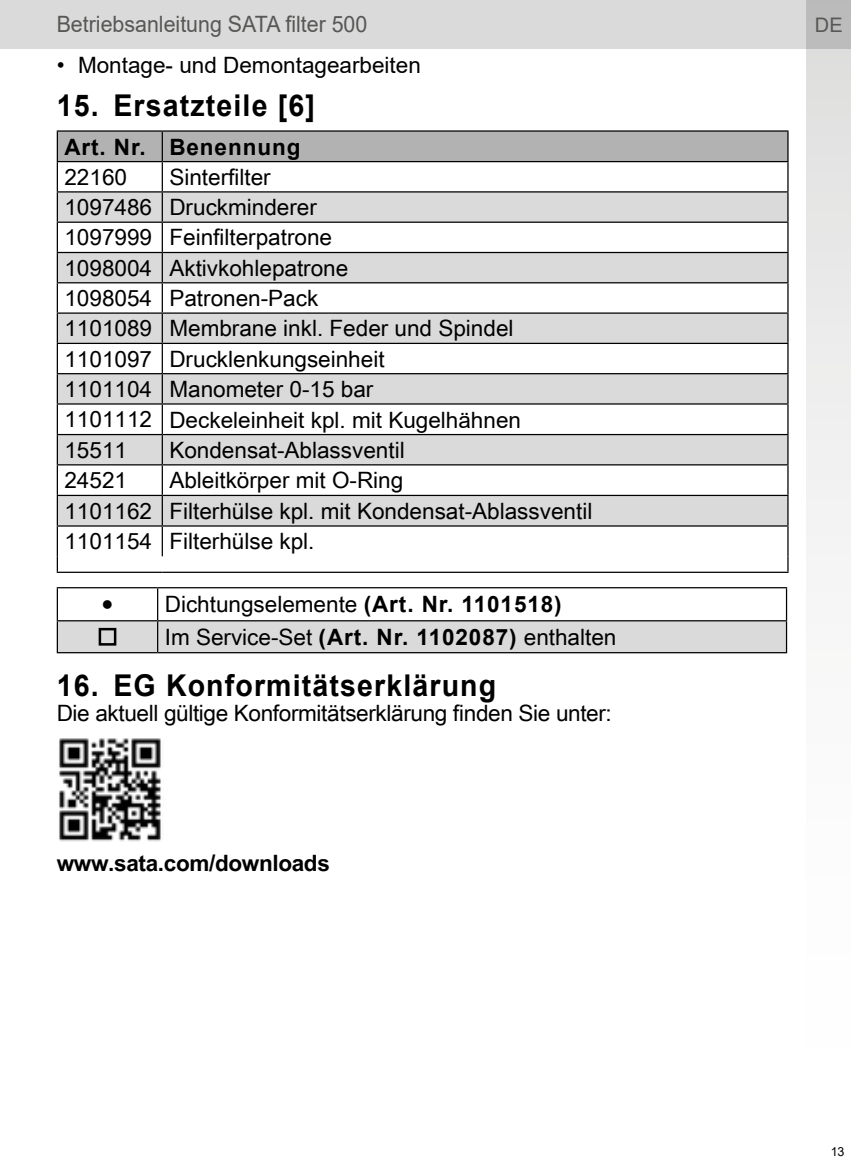
<style>
.page{position:relative;width:851px;height:1170px;background:#fff}
.page>*{position:absolute;margin:0;border:0;box-sizing:border-box;transform-origin:0 0}
.t1{font:700 30px "Arial";letter-spacing:.04em;color:#000;scale:.95 1}
.t2{font:22.5px/30.2px "Arial Unicode MS";color:#000}
.t3{font:22.5px "Arial";color:#000}
.t4{font:22.5px "Arial";color:#575756;scale:.95 1}
.t5{font:700 22.5px "Arial Unicode MS";letter-spacing:-.015em;color:#000}
.t6{font:700 22.5px "Arial";letter-spacing:.04em;color:#000}
.t7{font:20px "Arial";color:#575756}
.t8{font:12.5px "Arial";color:#000}
.s1{font-family:"Arial Unicode MS"}
.s2{font-family:"Arial";font-weight:700}
</style>
<div class="page">
<div style="left:0;top:0;width:850px;height:49px;background:#dadada"></div>
<svg style="left:806px;top:0;width:44px;height:555px"></svg>
<svg style="left:58px;top:404px;width:729px;height:121px;fill:#dadada"></svg>
<hr style="left:57px;top:403px;width:105px;height:1px;background:#000">
<hr style="left:57px;top:404px;width:1px;height:30px;background:#000">
<hr style="left:162px;top:403px;width:626px;height:1px;background:#000">
<hr style="left:162px;top:404px;width:1px;height:30px;background:#000">
<hr style="left:787px;top:404px;width:1px;height:30px;background:#000">
<hr style="left:57px;top:434px;width:105px;height:1px;background:#000">
<svg style="left:57px;top:435px;width:1px;height:29px"></svg>
<hr style="left:162px;top:434px;width:626px;height:1px;background:#000">
<svg style="left:162px;top:435px;width:1px;height:29px"></svg>
<svg style="left:787px;top:435px;width:1px;height:29px"></svg>
<hr style="left:57px;top:465px;width:1px;height:30px;background:#000">
<hr style="left:162px;top:464px;width:626px;height:1px;background:#000">
<hr style="left:162px;top:465px;width:1px;height:30px;background:#000">
<hr style="left:787px;top:465px;width:1px;height:30px;background:#000">
<hr style="left:162px;top:495px;width:626px;height:1px;background:#000">
<hr style="left:57px;top:525px;width:105px;height:1px;background:#000">
<hr style="left:57px;top:526px;width:1px;height:30px;background:#000">
<hr style="left:162px;top:525px;width:626px;height:1px;background:#000">
<hr style="left:162px;top:526px;width:1px;height:30px;background:#000">
<hr style="left:787px;top:526px;width:1px;height:30px;background:#000">
<hr style="left:57px;top:130px;width:105px;height:2px;background:#000">
<hr style="left:162px;top:130px;width:626px;height:2px;background:#000">
<svg style="left:162px;top:496px;width:1px;height:29px"></svg>
<svg style="left:57px;top:131px;width:731px;height:272px"></svg>
<svg style="left:57px;top:556px;width:1px;height:15px"></svg>
<svg style="left:787px;top:556px;width:1px;height:15px"></svg>
<hr style="left:57px;top:571px;width:105px;height:2px;background:#000">
<hr style="left:162px;top:571px;width:626px;height:2px;background:#000">
<hr style="left:57px;top:464px;width:105px;height:1px;background:#000">
<hr style="left:57px;top:495px;width:105px;height:1px;background:#000">
<svg style="left:57px;top:496px;width:1px;height:29px"></svg>
<svg style="left:787px;top:496px;width:1px;height:29px"></svg>
<svg style="left:58px;top:588px;width:727px;height:64px"></svg>
<hr style="left:57px;top:587px;width:101px;height:1px;background:#000">
<hr style="left:57px;top:588px;width:1px;height:32px;background:#000">
<hr style="left:158px;top:587px;width:629px;height:1px;background:#000">
<hr style="left:785px;top:588px;width:2px;height:32px;background:#000">
<hr style="left:57px;top:620px;width:101px;height:1px;background:#000">
<hr style="left:57px;top:621px;width:1px;height:31px;background:#000">
<hr style="left:158px;top:620px;width:629px;height:1px;background:#000">
<hr style="left:785px;top:621px;width:2px;height:31px;background:#000">
<hr style="left:57px;top:652px;width:101px;height:1px;background:#000">
<hr style="left:158px;top:652px;width:629px;height:1px;background:#000">
<hr style="left:157px;top:588px;width:1px;height:32px;background:#000">
<hr style="left:157px;top:621px;width:1px;height:31px;background:#000">
<div style="left:99px;top:628px;width:17px;height:17px;border:2px solid #000"></div>
<img style="left:59px;top:738px;width:102px;height:104px">
<p class="t4" style="left:57px;top:9px;width:328px">Betriebsanleitung SATA filter 500</p>
<p class="t7" style="left:814px;top:11px;width:29px">DE</p>
<p class="t3" style="left:57px;top:50px;width:365px">• Montage- und Demontagearbeiten</p>
<h1 class="t1" style="left:57px;top:84px;width:273px">15. Ersatzteile [6]</h1>
<p class="t6" style="left:64px;top:131px;width:237px">Art. Nr. Benennung</p>
<p class="t2" style="left:64px;top:161px;width:64px">22160</p>
<p class="t2" style="left:64px;top:161px;width:450px;text-indent:105px">Sinterfilter<br>1097486 Druckminderer<br>1097999 Feinfilterpatrone<br>1098004 Aktivkohlepatrone<br>1098054 Patronen-Pack<br>1101089 Membrane inkl. Feder und Spindel<br>1101097 Drucklenkungseinheit<br>1101104 Manometer 0-15 bar</p>
<p class="t3" style="left:64px;top:404px;width:458px"><span class="s1">1101112</span> Deckeleinheit kpl. mit Kugelhähnen</p>
<p class="t2" style="left:64px;top:434px;width:64px">15511</p>
<p class="t2" style="left:169px;top:434px;width:237px">Kondensat-Ablassventil</p>
<p class="t2" style="left:64px;top:464px;width:64px">24521</p>
<p class="t2" style="left:64px;top:464px;width:529px;text-indent:105px">Ableitkörper mit O-Ring<br>1101162 Filterhülse kpl. mit Kondensat-Ablassventil<br>1101154 Filterhülse kpl.</p>
<p class="t2" style="left:165px;top:587px;width:453px;line-height:32.5px;text-indent:-63px">● Dichtungselemente <span class="s2">(Art. Nr. 1101518)<br></span>Im Service-Set <span class="s2">(Art. Nr. 1102087)</span> enthalten</p>
<h1 class="t1" style="left:57px;top:664px;width:464px">16. EG Konformitätserklärung</h1>
<p class="t2" style="left:57px;top:697px;width:556px">Die aktuell gültige Konformitätserklärung finden Sie unter:</p>
<p class="t5" style="left:57px;top:846px;width:274px">www.sata.com/downloads</p>
<p class="t8" style="left:830px;top:1143px;width:15px">13</p>
</div>
